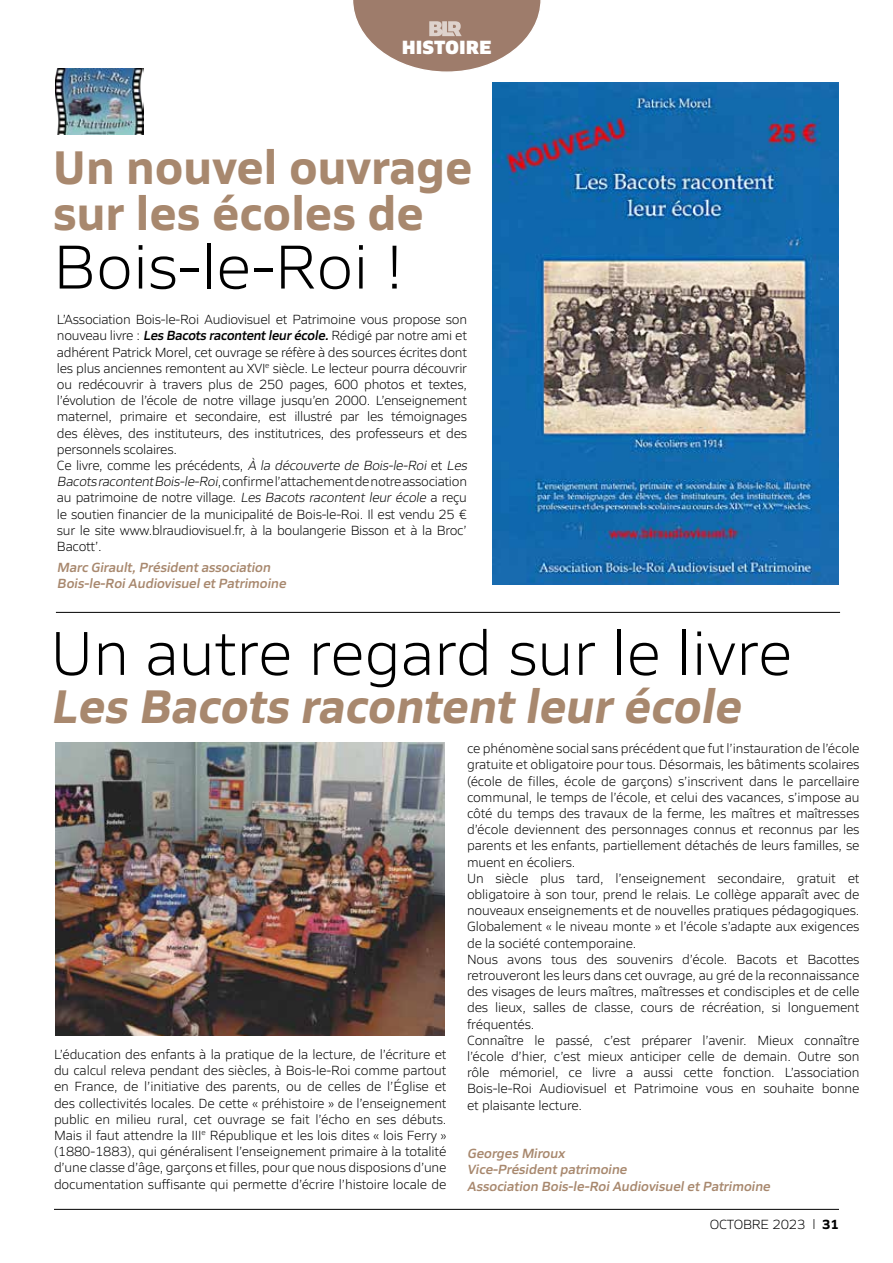
<style>
.page{position:relative;width:893px;height:1263px;background:#fff}
.page>*{position:absolute;margin:0;border:0;box-sizing:border-box;transform-origin:0 0}
.t1{font:300 63px "Siro";color:#000}
.t2{font:700 48px/46.5px "Siro";color:#a8886e}
.t3{font:italic 700 48px "Siro";color:#a8886e}
.t4{font:800 19.5px "Siro";color:#fff}
.t5{font:300 13.5px/16.2px "Siro";letter-spacing:-.01em;color:#000}
.t6{font:italic 600 13.5px/16.2px "Siro";color:#a8886e}
.s1{font-weight:600;font-style:italic}
.s2{font-style:italic}
.s3{font-weight:700}
</style>
<div class="page">
<hr style="left:54px;top:1209px;width:785px;height:1px;background:#000">
<svg style="left:353px;top:0;width:188px;height:72px"></svg>
<img style="left:492px;top:83px;width:347px;height:502px">
<img style="left:55px;top:69px;width:89px;height:65px">
<hr style="left:56px;top:612px;width:784px;height:1px;background:#000">
<img style="left:55px;top:742px;width:390px;height:294px">
<h3 class="t4" style="left:402px;top:31px;width:91px">HISTOIRE</h3>
<h2 class="t2" style="left:53px;top:140px;width:421px">Un nouvel ouvrage sur les écoles de</h2>
<h1 class="t1" style="left:53px;top:221px;width:352px">Bois-le-Roi !</h1>
<p class="t5" style="left:57px;top:310px;width:414px">L’Association Bois-le-Roi Audiovisuel et Patrimoine vous propose son nouveau livre : <span class="s1">Les Bacots racontentleurécole.</span>Rédigé par notre ami et adhérent Patrick Morel, cet ouvrage se réfère à des sources écrites dont les plus anciennes remontent au XVI<sup>e</sup> siècle. Le lecteur pourra découvrir ou redécouvrir à travers plus de 250 pages, 600 photos et textes, l’évolution de l’école de notre village jusqu’en 2000. L’enseignement maternel, primaire et secondaire, est illustré par les témoignages des élèves, des instituteurs, des institutrices, des professeurs et des personnels scolaires.<br>Ce livre, comme les précédents, <span class="s2">À la découverte de Bois-le-Roi</span> et <span class="s2">Les Bacots racontentBois-le-Roi</span>, confirme l’attachement de notre association au patrimoine de notre village. <span class="s2">Les Bacots racontent leur école</span> a reçu le soutien financier de la municipalité de Bois-le-Roi. Il est vendu 25 € sur le site www.blraudiovisuel.fr, à la boulangerie Bisson et à la Broc’ Bacott’.</p>
<p class="t6" style="left:57px;top:558px;width:234px">Marc Girault,Présidentassociation<br>Bois-le-RoiAudiovisueletPatrimoine</p>
<h1 class="t1" style="left:51px;top:607px;width:743px">Un autre regard sur le livre</h1>
<h2 class="t3" style="left:51px;top:669px;width:702px">Les Bacots racontentleurécole</h2>
<p class="t5" style="left:54px;top:1045px;width:394px;text-align:justify">L’éducation des enfants à la pratique de la lecture, de l’écriture et du calcul releva pendant des siècles, à Bois-le-Roi comme partout en France, de l’initiative des parents, ou de celles de l’Église et des collectivités locales. De cette « préhistoire » de l’enseignement public en milieu rural, cet ouvrage se fait l’écho en ses débuts.<br>Mais il faut attendre la III<sup>e</sup> République et les lois dites « lois Ferry » (1880-1883), qui généralisent l’enseignement primaire à la totalité d’une classe d’âge, garçons et filles, pour que nous disposions d’une documentation suffisante qui permette d’écrire l’histoire locale de</p>
<p class="t5" style="left:467px;top:739px;width:394px">ce phénomène social sans précédent que fut l’instauration de l’école gratuite et obligatoire pour tous. Désormais, les bâtiments scolaires (école de filles, école de garçons) s’inscrivent dans le parcellaire communal, le temps de l’école, et celui des vacances, s’impose au côté du temps des travaux de la ferme, les maîtres et maîtresses d’école deviennent des personnages connus et reconnus par les parents et les enfants, partiellement détachés de leurs familles, se muent en écoliers.<br>Un siècle plus tard, l’enseignement secondaire, gratuit et obligatoire à son tour, prend le relais. Le collège apparaît avec de nouveaux enseignements et de nouvelles pratiques pédagogiques.<br>Globalement « le niveau monte » et l’école s’adapte aux exigences de la société contemporaine.<br>Nous avons tous des souvenirs d’école. Bacots et Bacottes retrouveront les leurs dans cet ouvrage, au gré de la reconnaissance des visages de leurs maîtres, maîtresses et condisciples et de celle des lieux, salles de classe, cours de récréation, si longuement fréquentés.<br>Connaître le passé, c’est préparer l’avenir. Mieux connaître l’école d’hier, c’est mieux anticiper celle de demain. Outre son rôle mémoriel, ce livre a aussi cette fonction. L’association Bois-le-Roi Audiovisuel et Patrimoine vous en souhaite bonne et plaisante lecture.</p>
<p class="t6" style="left:467px;top:1144px;width:308px">Georges Miroux<br>Vice-Présidentpatrimoine<br>Association Bois-le-RoiAudiovisueletPatrimoine</p>
<p class="t5" style="left:710px;top:1215px;width:131px">OCTOBRE 2023 l <span class="s3">31</span></p>
</div>
